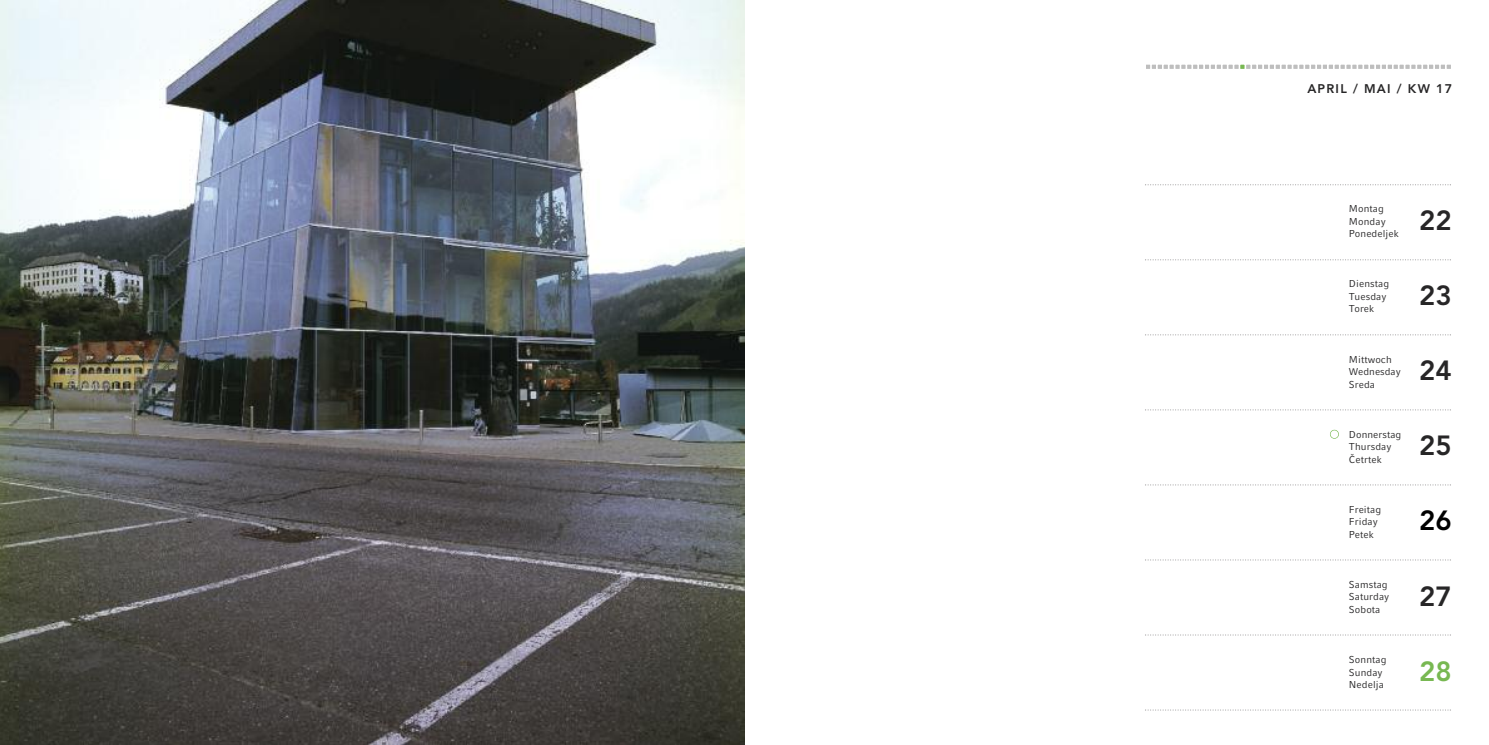
<style>
.page{position:relative;width:1489px;height:745px;background:#fff}
.page>*{position:absolute;margin:0;border:0;box-sizing:border-box;transform-origin:0 0}
.t1{font:800 27.5px "Avenir";color:#272627}
.t2{font:800 27.5px "Avenir";color:#000}
.t3{font:800 27.5px "Avenir";color:#78b852}
.t4{font:800 12.5px "Avenir";letter-spacing:.1em;color:#272627}
.t5{font:10px/12.5px "Compatil Fact LT";letter-spacing:.01em;color:#272627}
.s1{font-family:"Compatil Fact LTCE"}
</style>
<div class="page">
<svg style="left:1146px;top:64px;width:305px;height:5px"></svg>
<img style="left:0;top:0;width:744px;height:744px">
<svg style="left:1145px;top:184px;width:305px;height:1px"></svg>
<svg style="left:1145px;top:259px;width:305px;height:1px"></svg>
<svg style="left:1145px;top:334px;width:304px;height:1px"></svg>
<svg style="left:1145px;top:409px;width:304px;height:1px"></svg>
<svg style="left:1145px;top:484px;width:304px;height:1px"></svg>
<svg style="left:1145px;top:559px;width:304px;height:1px"></svg>
<svg style="left:1145px;top:634px;width:304px;height:1px"></svg>
<svg style="left:1145px;top:709px;width:304px;height:1px"></svg>
<div style="left:1329px;top:429px;width:9px;height:9px;border:1px solid #78b852;border-radius:50%"></div>
<p class="t4" style="left:1307px;top:81px;width:146px">APRIL / MAI / KW 17</p>
<p class="t5" style="left:1348px;top:202px;width:51px">Montag<br>Monday<br>Ponedeljek</p>
<h1 class="t1" style="left:1418px;top:204px;width:34px">22</h1>
<p class="t5" style="left:1348px;top:277px;width:42px">Dienstag<br>Tuesday<br>Torek</p>
<h1 class="t1" style="left:1418px;top:279px;width:34px">23</h1>
<p class="t5" style="left:1348px;top:353px;width:53px">Mittwoch<br>Wednesday<br>Sreda</p>
<h1 class="t1" style="left:1418px;top:354px;width:34px">24</h1>
<p class="t5" style="left:1348px;top:427px;width:54px">Donnerstag<br>Thursday<br><span class="s1">Č</span>etrtek</p>
<h1 class="t1" style="left:1418px;top:429px;width:34px">25</h1>
<p class="t5" style="left:1348px;top:502px;width:34px">Freitag<br>Friday<br>Petek</p>
<h1 class="t2" style="left:1418px;top:504px;width:34px">26</h1>
<p class="t5" style="left:1348px;top:577px;width:42px">Samstag<br>Saturday<br>Sobota</p>
<h1 class="t1" style="left:1418px;top:579px;width:34px">27</h1>
<p class="t5" style="left:1348px;top:653px;width:39px">Sonntag<br>Sunday<br>Nedelja</p>
<h1 class="t3" style="left:1418px;top:654px;width:34px">28</h1>
</div>
